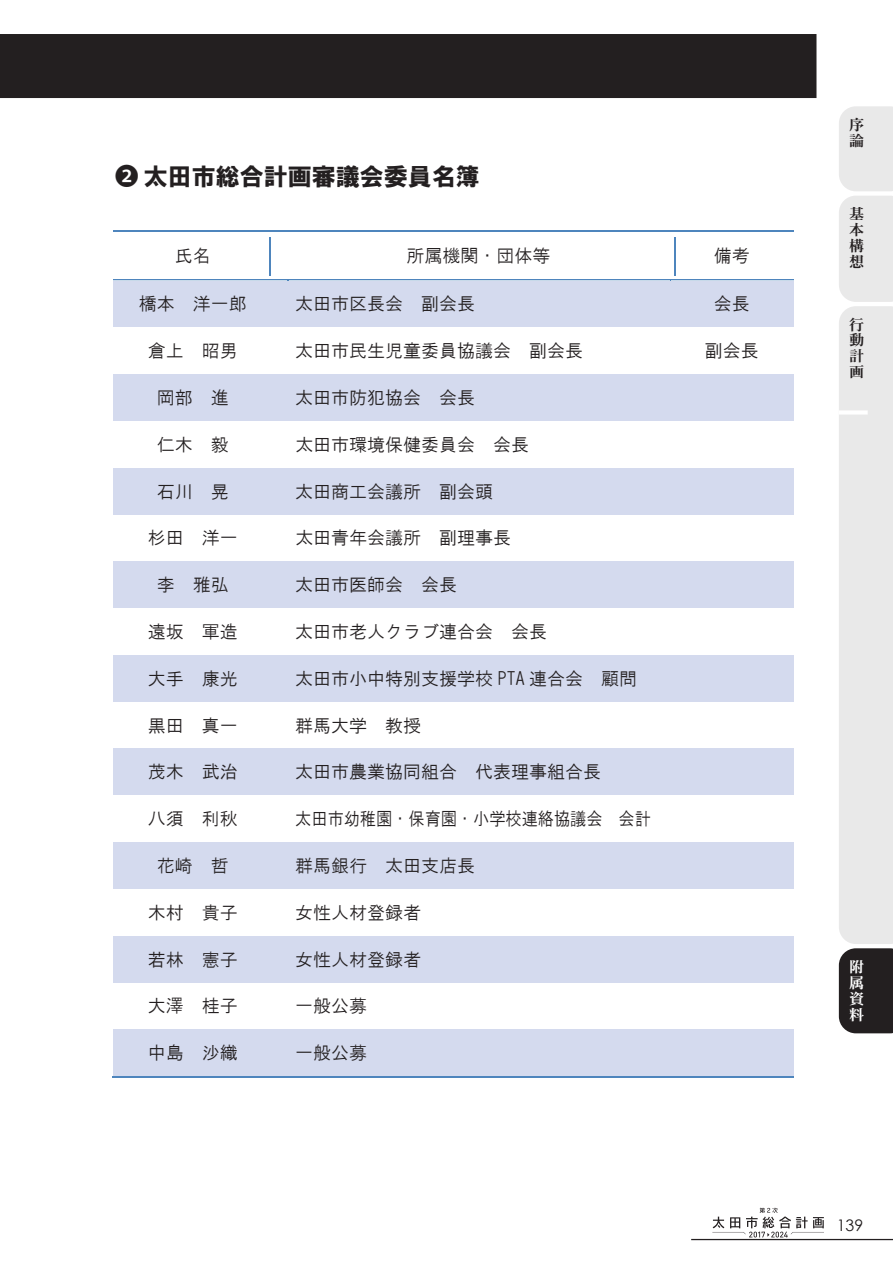
<style>
.page{position:relative;width:893px;height:1263px;background:#fff}
.page>*{position:absolute;margin:0;border:0;box-sizing:border-box;transform-origin:0 0}
.t1{font:24px "HGP Soei Kakugothic UB";color:#231f20}
.t2{font:18px "HG Gothic M";color:#231f20}
.t3{font:18px "HG Gothic M";color:#231f20;scale:.9 1}
.t4{font:15.9px "Century Gothic";color:#231f20}
.t5{font:15px "DFHS Mincho Std W7";color:#231f20}
.t6{font:15px "DFHS Mincho Std W7";color:#fff}
.s1{font-family:"Koz Go Pr 6 N"}
</style>
<div class="page">
<hr style="left:113px;top:231px;width:681px;height:1px;background:#4e85bd">
<div style="left:113px;top:280px;width:185px;height:47px;background:#d4daee"></div>
<div style="left:287px;top:280px;width:383px;height:47px;background:#d4daee"></div>
<div style="left:670px;top:280px;width:124px;height:47px;background:#d4daee"></div>
<hr style="left:113px;top:279px;width:185px;height:1px;background:#4e85bd">
<hr style="left:113px;top:280px;width:187px;height:1px;background:#c7d9e9">
<hr style="left:287px;top:279px;width:383px;height:1px;background:#4e85bd">
<hr style="left:289px;top:280px;width:382px;height:1px;background:#c7d9e9">
<hr style="left:670px;top:279px;width:124px;height:1px;background:#4e85bd">
<hr style="left:671px;top:280px;width:123px;height:1px;background:#c7d9e9">
<div style="left:113px;top:374px;width:185px;height:47px;background:#d4daee"></div>
<div style="left:287px;top:374px;width:383px;height:47px;background:#d4daee"></div>
<div style="left:670px;top:374px;width:124px;height:47px;background:#d4daee"></div>
<div style="left:113px;top:468px;width:185px;height:46px;background:#d4daee"></div>
<div style="left:287px;top:468px;width:383px;height:46px;background:#d4daee"></div>
<div style="left:670px;top:468px;width:124px;height:46px;background:#d4daee"></div>
<div style="left:113px;top:561px;width:185px;height:47px;background:#d4daee"></div>
<div style="left:287px;top:561px;width:383px;height:47px;background:#d4daee"></div>
<div style="left:670px;top:561px;width:124px;height:47px;background:#d4daee"></div>
<div style="left:113px;top:655px;width:185px;height:47px;background:#d4daee"></div>
<div style="left:287px;top:655px;width:383px;height:47px;background:#d4daee"></div>
<div style="left:670px;top:655px;width:124px;height:47px;background:#d4daee"></div>
<div style="left:113px;top:748px;width:185px;height:47px;background:#d4daee"></div>
<div style="left:287px;top:748px;width:383px;height:47px;background:#d4daee"></div>
<div style="left:670px;top:748px;width:124px;height:47px;background:#d4daee"></div>
<div style="left:113px;top:842px;width:185px;height:47px;background:#d4daee"></div>
<div style="left:287px;top:842px;width:383px;height:47px;background:#d4daee"></div>
<div style="left:670px;top:842px;width:124px;height:47px;background:#d4daee"></div>
<div style="left:113px;top:936px;width:185px;height:46px;background:#d4daee"></div>
<div style="left:287px;top:936px;width:383px;height:46px;background:#d4daee"></div>
<div style="left:670px;top:936px;width:124px;height:46px;background:#d4daee"></div>
<div style="left:113px;top:1029px;width:185px;height:47px;background:#d4daee"></div>
<div style="left:287px;top:1029px;width:383px;height:47px;background:#d4daee"></div>
<div style="left:670px;top:1029px;width:124px;height:47px;background:#d4daee"></div>
<hr style="left:112px;top:1076px;width:186px;height:1px;background:#4e85bd">
<hr style="left:286px;top:1076px;width:384px;height:1px;background:#4e85bd">
<hr style="left:669px;top:1076px;width:125px;height:1px;background:#4e85bd">
<hr style="left:270px;top:237px;width:1px;height:39px;background:#4e85bd">
<hr style="left:674px;top:237px;width:2px;height:39px;background:#4e85bd">
<div style="left:0;top:34px;width:816px;height:64px;background:#231f20"></div>
<svg style="left:839px;top:106px;width:54px;height:927px;background:#d8d7d7"></svg>
<div style="left:839px;top:410px;width:29px;height:5px;background:#fff"></div>
<hr style="left:691px;top:1239px;width:202px;height:1px;background:#231f20">
<svg style="left:712px;top:1208px;width:112px;height:29px"></svg>
<h1 class="t1" style="left:115px;top:165px;width:366px"><span class="s1">❷</span> 太田市総合計画審議会委員名簿</h1>
<p class="t2" style="left:175px;top:246px;width:37px">氏名</p>
<p class="t2" style="left:406px;top:246px;width:145px">所属機関・団体等</p>
<p class="t2" style="left:714px;top:246px;width:37px">備考</p>
<p class="t2" style="left:139px;top:295px;width:109px">橋本 洋一郎</p>
<p class="t2" style="left:295px;top:295px;width:181px">太田市区長会 副会長</p>
<p class="t2" style="left:714px;top:295px;width:37px">会長</p>
<p class="t2" style="left:148px;top:342px;width:91px">倉上 昭男</p>
<p class="t2" style="left:295px;top:342px;width:289px">太田市民生児童委員協議会 副会長</p>
<p class="t2" style="left:705px;top:342px;width:55px">副会長</p>
<p class="t2" style="left:157px;top:388px;width:73px">岡部 進</p>
<p class="t2" style="left:295px;top:388px;width:181px">太田市防犯協会 会長</p>
<p class="t2" style="left:157px;top:435px;width:73px">仁木 毅</p>
<p class="t2" style="left:295px;top:435px;width:235px">太田市環境保健委員会 会長</p>
<p class="t2" style="left:157px;top:482px;width:73px">石川 晃</p>
<p class="t2" style="left:295px;top:482px;width:199px">太田商工会議所 副会頭</p>
<p class="t2" style="left:148px;top:529px;width:91px">杉田 洋一</p>
<p class="t2" style="left:295px;top:529px;width:217px">太田青年会議所 副理事長</p>
<p class="t2" style="left:157px;top:576px;width:73px">李 雅弘</p>
<p class="t2" style="left:295px;top:576px;width:163px">太田市医師会 会長</p>
<p class="t2" style="left:148px;top:622px;width:91px">遠坂 軍造</p>
<p class="t2" style="left:295px;top:622px;width:253px">太田市老人クラブ連合会 会長</p>
<p class="t2" style="left:148px;top:669px;width:91px">大手 康光</p>
<p class="t2" style="left:295px;top:669px;width:343px">太田市小中特別支援学校 PTA 連合会 顧問</p>
<p class="t2" style="left:148px;top:716px;width:91px">黒田 真一</p>
<p class="t2" style="left:295px;top:716px;width:127px">群馬大学 教授</p>
<p class="t2" style="left:148px;top:763px;width:91px">茂木 武治</p>
<p class="t2" style="left:295px;top:763px;width:307px">太田市農業協同組合 代表理事組合長</p>
<p class="t2" style="left:148px;top:810px;width:91px">八須 利秋</p>
<p class="t3" style="left:295px;top:810px;width:397px">太田市幼稚園・保育園・小学校連絡協議会 会計</p>
<p class="t2" style="left:157px;top:856px;width:73px">花崎 哲</p>
<p class="t2" style="left:295px;top:856px;width:181px">群馬銀行 太田支店長</p>
<p class="t2" style="left:148px;top:903px;width:91px">木村 貴子</p>
<p class="t2" style="left:295px;top:903px;width:127px">女性人材登録者</p>
<p class="t2" style="left:148px;top:950px;width:91px">若林 憲子</p>
<p class="t2" style="left:295px;top:950px;width:127px">女性人材登録者</p>
<p class="t2" style="left:148px;top:997px;width:91px">大澤 桂子</p>
<p class="t2" style="left:295px;top:997px;width:73px">一般公募</p>
<p class="t2" style="left:148px;top:1044px;width:91px">中島 沙織</p>
<p class="t2" style="left:295px;top:1044px;width:73px">一般公募</p>
<p class="t5" style="left:849px;top:116px;width:16px">序</p>
<p class="t5" style="left:849px;top:132px;width:16px">論</p>
<p class="t5" style="left:849px;top:205px;width:16px">基</p>
<p class="t5" style="left:849px;top:221px;width:16px">本</p>
<p class="t5" style="left:849px;top:237px;width:16px">構</p>
<p class="t5" style="left:849px;top:253px;width:16px">想</p>
<p class="t5" style="left:849px;top:316px;width:16px">行</p>
<p class="t5" style="left:849px;top:332px;width:16px">動</p>
<p class="t5" style="left:849px;top:348px;width:16px">計</p>
<p class="t5" style="left:849px;top:364px;width:16px">画</p>
<p class="t6" style="left:849px;top:958px;width:16px">附</p>
<p class="t6" style="left:849px;top:1006px;width:16px">料</p>
<p class="t6" style="left:849px;top:974px;width:16px">属</p>
<p class="t6" style="left:849px;top:990px;width:16px">資</p>
<p class="t4" style="left:837px;top:1216px;width:28px">139</p>
</div>
